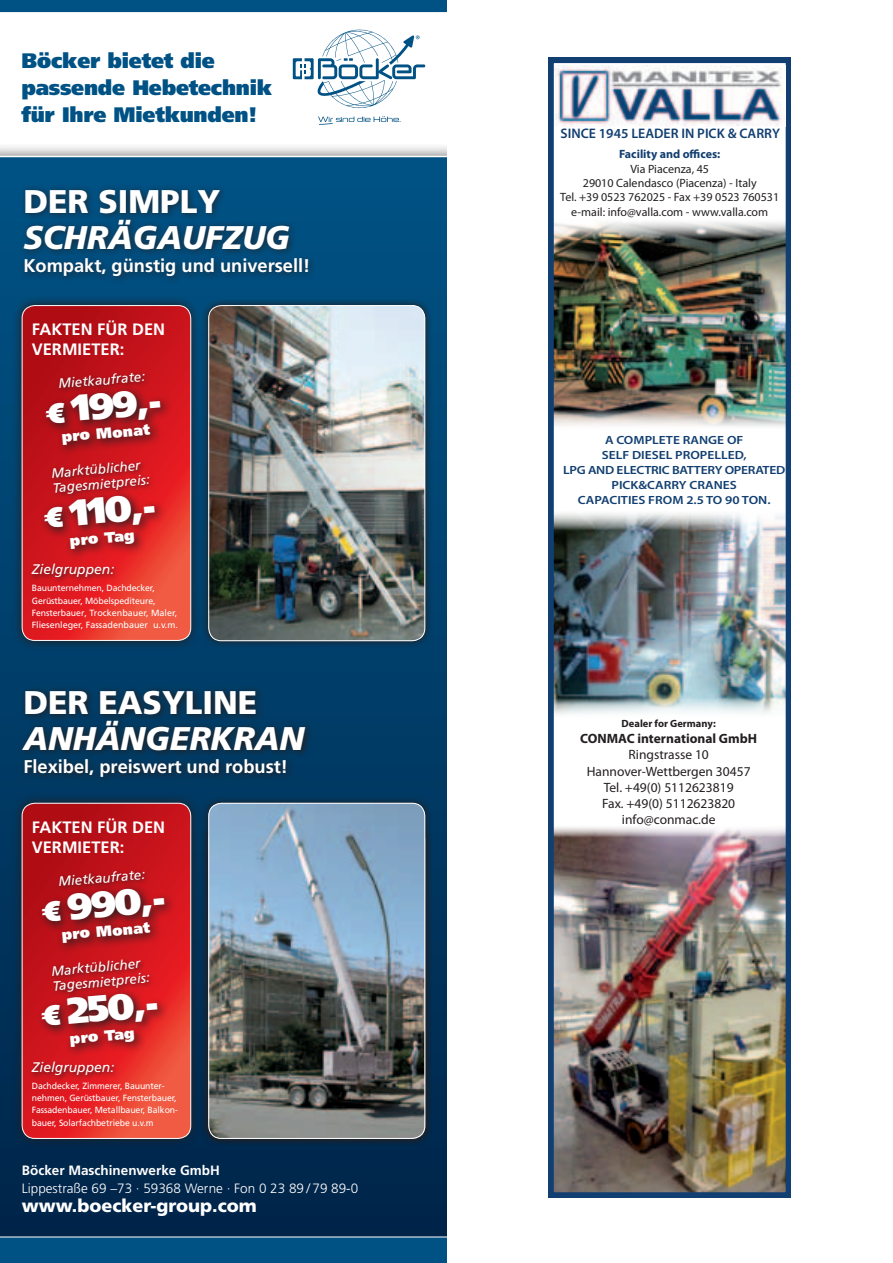
<style>
.page{position:relative;width:893px;height:1263px;background:#fff}
.page>*{position:absolute;margin:0;border:0;box-sizing:border-box;transform-origin:0 0}
.t1{font:900 36.6px "Frutiger LT Std";color:#fff}
.t2{font:italic 900 32.7px "Frutiger LT Std";color:#fff}
.t3{font:900 32.7px "Frutiger LT Std";color:#fff}
.t4{font:900 21px/27px "Frutiger LT Std";letter-spacing:-.01em;color:#005285}
.t5{font:700 18.45px "Frutiger LT Std";color:#fff}
.t6{font:900 18px "Frutiger LT Std";color:#fff}
.t7{font:700 16.5px/19.5px "Frutiger LT Std";color:#fff}
.t8{font:900 14.85px "Frutiger LT Std";color:#fff}
.t9{font:italic 13.95px "Frutiger LT Std";color:#fff}
.t10{font:600 13.8px "Myriad Pro";color:#123f71}
.t11{font:13.5px/16.2px "Myriad Pro";color:#231f20;text-align:center}
.t12{font:italic 13.5px/15px "Frutiger LT Std";color:#fff}
.t13{font:300 13.5px "Frutiger LT Std";color:#fff}
.t14{font:700 13.5px "Frutiger LT Std";color:#fff}
.t15{font:700 13.5px "Myriad Pro";color:#231f20}
.t16{font:12px/14.4px "Myriad Pro";color:#231f20;text-align:center}
.t17{font:700 12px "Myriad Pro";color:#123f71}
.t18{font:600 11.85px/15px "Myriad Pro";color:#123f71;text-align:center;scale:1.14 1}
.t19{font:700 10.5px "Myriad Pro";color:#231f20}
.t20{font:9px/12px "Frutiger LT Std";letter-spacing:-.01em;color:#fff}
.s1{font-size:28.05px}
</style>
<div class="page">
<div style="left:0;top:156px;width:446px;height:1107px;background:linear-gradient(to bottom,#005386,#002548)"></div>
<div style="left:0;top:1237px;width:446px;height:26px;background:#005285"></div>
<div style="left:0;top:0;width:446px;height:13px;background:#005285"></div>
<hr style="left:0;top:1236px;width:446px;height:1px;background:#fff">
<svg style="left:293px;top:30px;width:132px;height:95px"></svg>
<div style="left:19px;top:184px;width:298px;height:100px;background:#231f20;opacity:.75"></div>
<svg style="left:18px;top:685px;width:295px;height:100px;background:#093352"></svg>
<svg style="left:12px;top:296px;width:189px;height:354px;background:#0b4368"></svg>
<svg style="left:22px;top:306px;width:169px;height:334px;background:#d22323"></svg>
<div style="left:22px;top:305px;width:169px;height:336px;border:1px solid #fff;border-radius:13px"></div>
<svg style="left:12px;top:793px;width:189px;height:355px;background:#0a3152"></svg>
<svg style="left:22px;top:803px;width:169px;height:335px;background:#d22323"></svg>
<div style="left:22px;top:803px;width:169px;height:336px;border:1px solid #fff;border-radius:13px"></div>
<div style="left:29px;top:561px;width:90px;height:22px;background:#231f20;opacity:.75"></div>
<div style="left:29px;top:1059px;width:90px;height:22px;background:#231f20;opacity:.75"></div>
<div style="left:56px;top:370px;width:94px;height:24px;background:#231f20;opacity:.75"></div>
<div style="left:56px;top:868px;width:94px;height:24px;background:#231f20;opacity:.75"></div>
<div style="left:49px;top:458px;width:106px;height:42px;background:#231f20;opacity:.75"></div>
<div style="left:49px;top:956px;width:106px;height:42px;background:#231f20;opacity:.75"></div>
<svg style="left:40px;top:384px;width:132px;height:73px;background:#a2151c"></svg>
<svg style="left:36px;top:882px;width:140px;height:73px;background:#a2151c"></svg>
<svg style="left:38px;top:489px;width:129px;height:72px;background:#b51c20"></svg>
<svg style="left:36px;top:987px;width:133px;height:71px;background:#b31c20"></svg>
<hr style="left:0;top:156px;width:446px;height:1px;background:#fff">
<hr style="left:0;top:12px;width:446px;height:1px;background:#fff">
<svg style="left:201px;top:298px;width:231px;height:350px;background:#0b4165"></svg>
<img style="left:209px;top:306px;width:216px;height:335px">
<div style="left:208px;top:305px;width:217px;height:336px;border:1px solid #fff;border-radius:13px"></div>
<svg style="left:201px;top:796px;width:231px;height:350px;background:#0f2f4a"></svg>
<img style="left:209px;top:803px;width:216px;height:335px">
<div style="left:208px;top:803px;width:217px;height:336px;border:1px solid #fff;border-radius:13px"></div>
<img style="left:549px;top:58px;width:242px;height:1139px">
<img style="left:554px;top:66px;width:231px;height:60px">
<h3 class="t4" style="left:21px;top:47px;width:252px">Böcker bietet die passende Hebetechnik für Ihre Mietkunden!</h3>
<h2 class="t3" style="left:23px;top:182px;width:198px">Der Simply</h2>
<h2 class="t2" style="left:23px;top:218px;width:268px">SCHRÄGAUFZUG</h2>
<h3 class="t5" style="left:23px;top:255px;width:288px">Kompakt, günstig und universell!</h3>
<h3 class="t7" style="left:32px;top:320px;width:135px">FaKten Für den<br>Vermieter:</h3>
<h3 class="t12" style="left:58px;top:376px;width:89px;rotate:-5deg">Mietkaufrate:</h3>
<h1 class="t1" style="left:43px;top:389px;width:118px;rotate:-5deg"><span class="s1">€</span> 199,-</h1>
<h3 class="t8" style="left:61px;top:428px;width:90px;rotate:-5deg">pro Monat</h3>
<h3 class="t12" style="left:51px;top:466px;width:99px;rotate:-5deg">Marktüblicher<br>Tagesmietpreis:</h3>
<h1 class="t1" style="left:42px;top:493px;width:114px;rotate:-5deg"><span class="s1">€</span> 110,-</h1>
<h3 class="t8" style="left:69px;top:531px;width:67px;rotate:-5deg">pro Tag</h3>
<h3 class="t9" style="left:32px;top:561px;width:84px">Zielgruppen:</h3>
<p class="t20" style="left:32px;top:582px;width:148px">Bauunternehmen, Dachdecker, Gerüstbauer, Möbelspediteure, Fensterbauer, Trockenbauer, Maler, Fliesenleger, Fassadenbauer u.v.m.</p>
<h2 class="t3" style="left:23px;top:683px;width:235px">Der eASyliNe</h2>
<h2 class="t2" style="left:23px;top:719px;width:282px">ANHÄNGERKRAN</h2>
<h3 class="t5" style="left:23px;top:756px;width:266px">Flexibel, preiswert und robust!</h3>
<h3 class="t7" style="left:32px;top:818px;width:135px">FaKten Für den<br>Vermieter:</h3>
<h3 class="t12" style="left:58px;top:874px;width:89px;rotate:-5deg">Mietkaufrate:</h3>
<h1 class="t1" style="left:39px;top:887px;width:126px;rotate:-5deg"><span class="s1">€</span> 990,-</h1>
<h3 class="t8" style="left:61px;top:926px;width:90px;rotate:-5deg">pro Monat</h3>
<h3 class="t12" style="left:51px;top:964px;width:99px;rotate:-5deg">Marktüblicher<br>Tagesmietpreis:</h3>
<h1 class="t1" style="left:39px;top:991px;width:119px;rotate:-5deg"><span class="s1">€</span> 250,-</h1>
<h3 class="t8" style="left:69px;top:1029px;width:67px;rotate:-5deg">pro Tag</h3>
<h3 class="t9" style="left:32px;top:1059px;width:84px">Zielgruppen:</h3>
<p class="t20" style="left:32px;top:1080px;width:148px">Dachdecker, Zimmerer, Bauunter&shy;nehmen, Gerüstbauer, Fensterbauer, Fassadenbauer, Metallbauer, Balkon&shy;bauer, Solarfachbetriebe u.v.m</p>
<h3 class="t14" style="left:22px;top:1162px;width:200px">Böcker maschinenwerke GmbH</h3>
<h3 class="t13" style="left:22px;top:1181px;width:338px">Lippestraße 69 –73 · 59368 Werne · Fon 0 23 89 / 79 89-0</h3>
<h3 class="t6" style="left:22px;top:1195px;width:236px">www.boecker-group.com</h3>
<h3 class="t10" style="left:561px;top:124px;width:221px">SINCE 1945 LEADER IN PICK &amp; CARRY</h3>
<h3 class="t17" style="left:619px;top:146px;width:103px">Facility and offices:</h3>
<h3 class="t16" style="left:560px;top:161px;width:221px">Via Piacenza, 45<br>29010 Calendasco (Piacenza) - Italy<br>Tel. +39 0523 762025 - Fax +39 0523 760531 e-mail: info@valla.com - www.valla.com</h3>
<h3 class="t18" style="left:563px;top:432px;width:196px">A COMPLETE RANGE OF<br>SELF DIESEL PROPELLED,<br>LPG AND ELECTRIC BATTERY OPERATED<br>PICK&amp;CARRY CRANES<br>CAPACITIES FROM 2.5 TO 90 TON.</h3>
<p class="t19" style="left:622px;top:716px;width:96px">Dealer for Germany:</p>
<h3 class="t15" style="left:580px;top:730px;width:179px">CONMAC international GmbH</h3>
<h3 class="t11" style="left:587px;top:746px;width:165px">Ringstrasse 10<br>Hannover-Wettbergen 30457<br>Tel. +49(0) 5112623819<br>Fax. +49(0) 5112623820 info@conmac.de</h3>
</div>
